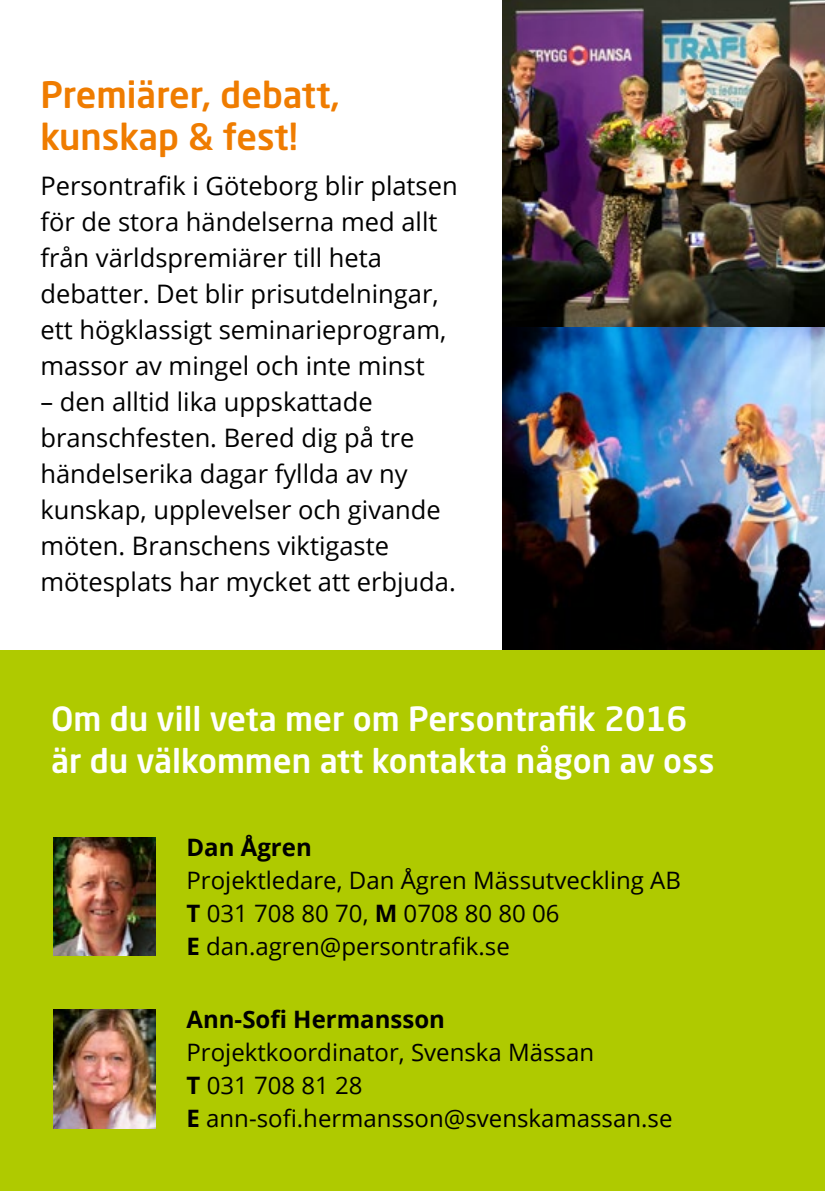
<style>
.page{position:relative;width:825px;height:1191px;background:#fff}
.page>*{position:absolute;margin:0;border:0;box-sizing:border-box;transform-origin:0 0}
.t1{font:500 36px/42px "Neo Sans Std";color:#ef7c00}
.t2{font:500 33px/42px "Neo Sans Std";color:#fff}
.t3{font:25.5px/36px "Open Sans";color:#000}
.t4{font:24px/33px "Open Sans";color:#000}
.t5{font:700 24px "Open Sans";color:#000}
.s1{font-weight:700}
</style>
<div class="page">
<img style="left:503px;top:326px;width:322px;height:325px">
<img style="left:503px;top:0;width:322px;height:326px">
<div style="left:0;top:651px;width:825px;height:540px;background:#afca00"></div>
<img style="left:53px;top:837px;width:103px;height:119px">
<img style="left:53px;top:1009px;width:103px;height:119px">
<h1 class="t1" style="left:40px;top:73px;width:301px">Premiärer, debatt, kunskap &amp; fest!</h1>
<p class="t3" style="left:40px;top:167px;width:419px">Persontrafik i Göteborg blir platsen för de stora händelserna med allt från världspremiärer till heta debatter. Det blir prisutdelningar, ett högklassigt seminarieprogram, massor av mingel och inte minst</p>
<p class="t3" style="left:40px;top:383px;width:417px">– den alltid lika uppskattade branschfesten. Bered dig på tre händelserika dagar fyllda av ny kunskap, upplevelser och givande möten. Branschens viktigaste mötesplats har mycket att erbjuda.</p>
<p class="t2" style="left:51px;top:697px;width:665px">Om du vill veta mer om Persontrafik 2016 är du välkommen att kontakta någon av oss</p>
<p class="t5" style="left:187px;top:830px;width:127px">Dan Ågren</p>
<p class="t4" style="left:187px;top:863px;width:496px">Projektledare, Dan Ågren Mässutveckling AB<br><span class="s1">T</span> 031 708 80 70, <span class="s1">M</span> 0708 80 80 06<br><span class="s1">E</span> dan.agren@persontrafik.se</p>
<p class="t5" style="left:187px;top:1002px;width:260px">Ann-Sofi Hermansson</p>
<p class="t4" style="left:187px;top:1035px;width:487px">Projektkoordinator, Svenska Mässan<br><span class="s1">T</span> 031 708 81 28<br><span class="s1">E</span> ann-sofi.hermansson@svenskamassan.se</p>
</div>
